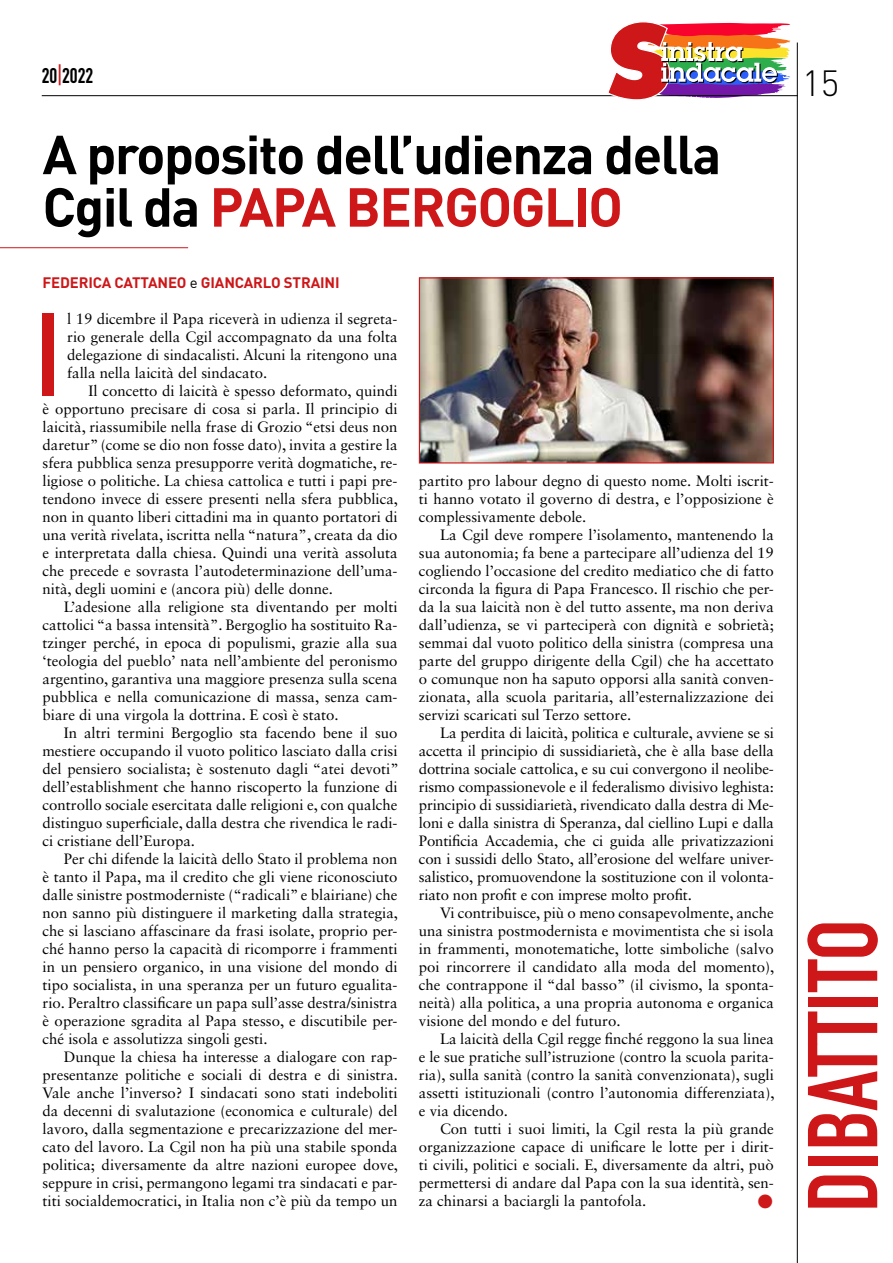
<style>
.page{position:relative;width:893px;height:1263px;background:#fff}
.page>*{position:absolute;margin:0;border:0;box-sizing:border-box;transform-origin:0 0}
.t1{font:116.1px "DIN Engschrift Std";color:#cd1719}
.t2{font:97.35px "DIN Engschrift Std";letter-spacing:-.005em;color:#cd1719}
.t3{font:700 54px/52.5px "DIN";letter-spacing:-.03em;color:#000}
.t4{font:300 36px "DIN";color:#000}
.t5{font:21px "DIN Engschrift Std";color:#000}
.t6{font:15px/18px "Sabon LT Std";color:#000;text-align:justify}
.t7{font:700 15px "DIN";letter-spacing:-.01em;color:#cd1719}
.t8{font:15px "Zapf Dingbats IT Cby BT";color:#cd1719}
.s1{color:#cd1719}
.s2{font-weight:400;color:#000}
</style>
<div class="page">
<hr style="left:42px;top:95px;width:756px;height:1px;background:#000">
<hr style="left:797px;top:43px;width:1px;height:1220px;background:#000">
<svg style="left:606px;top:22px;width:185px;height:78px"></svg>
<hr style="left:0;top:247px;width:188px;height:1px;background:#cd1719">
<img style="left:421px;top:279px;width:351px;height:182px">
<div style="left:419px;top:277px;width:355px;height:186px;border:1px solid #cd1719"></div>
<h3 class="t5" style="left:42px;top:63px;width:53px">20<span class="s1">|</span>2022</h3>
<h3 class="t4" style="left:802px;top:61px;width:39px">15</h3>
<h3 class="t3" style="left:43px;top:126px;width:680px">A proposito dell’udienza della<br>Cgil da <span class="s1">PAPA BERGOGLIO</span></h3>
<p class="t7" style="left:43px;top:273px;width:299px">FEDERICA CATTANEO <span class="s2">e</span> GIANCARLO STRAINI</p>
<h1 class="t1" style="left:37px;top:287px;width:25px">I</h1>
<p class="t6" style="left:67px;top:310px;width:332px">l 19 dicembre il Papa riceverà in udienza il segreta&shy;rio generale della Cgil accompagnato da una folta delegazione di sindacalisti. Alcuni la ritengono una falla nella laicità del sindacato.</p>
<p class="t6" style="left:43px;top:382px;width:357px;text-indent:46px">Il concetto di laicità è spesso deformato, quindi è opportuno precisare di cosa si parla. Il principio di laicità, riassumibile nella frase di Grozio “etsi deus non daretur” (come se dio non fosse dato), invita a gestire la sfera pubblica senza presupporre verità dogmatiche, re&shy;ligiose o politiche. La chiesa cattolica e tutti i papi pre&shy;tendono invece di essere presenti nella sfera pubblica, non in quanto liberi cittadini ma in quanto portatori di una verità rivelata, iscritta nella “natura”, creata da dio e interpretata dalla chiesa. Quindi una verità assoluta che precede e sovrasta l’autodeterminazione dell’uma&shy;nità, degli uomini e (ancora più) delle donne.</p>
<p class="t6" style="left:43px;top:598px;width:357px;text-indent:21px">L’adesione alla religione sta diventando per molti cattolici “a bassa intensità”. Bergoglio ha sostituito Ra&shy;tzinger perché, in epoca di populismi, grazie alla sua ‘teologia del pueblo’ nata nell’ambiente del peronismo argentino, garantiva una maggiore presenza sulla scena pubblica e nella comunicazione di massa, senza cam&shy;biare di una virgola la dottrina. E così è stato.</p>
<p class="t6" style="left:43px;top:724px;width:358px;text-indent:21px">In altri termini Bergoglio sta facendo bene il suo mestiere occupando il vuoto politico lasciato dalla crisi del pensiero socialista; è sostenuto dagli “atei devoti” dell’establishment che hanno riscoperto la funzione di controllo sociale esercitata dalle religioni e, con qualche distinguo superficiale, dalla destra che rivendica le radi&shy;ci cristiane dell’Europa.</p>
<p class="t6" style="left:43px;top:850px;width:357px;text-indent:21px">Per chi difende la laicità dello Stato il problema non è tanto il Papa, ma il credito che gli viene riconosciuto dalle sinistre postmoderniste (“radicali” e blairiane) che non sanno più distinguere il marketing dalla strategia, che si lasciano affascinare da frasi isolate, proprio per&shy;ché hanno perso la capacità di ricomporre i frammenti in un pensiero organico, in una visione del mondo di tipo socialista, in una speranza per un futuro egualita&shy;rio. Peraltro classificare un papa sull’asse destra/sinistra è operazione sgradita al Papa stesso, e discutibile per&shy;ché isola e assolutizza singoli gesti.</p>
<p class="t6" style="left:43px;top:1048px;width:357px;text-indent:21px">Dunque la chiesa ha interesse a dialogare con rap&shy;presentanze politiche e sociali di destra e di sinistra.<br>Vale anche l’inverso? I sindacati sono stati indeboliti da decenni di svalutazione (economica e culturale) del lavoro, dalla segmentazione e precarizzazione del mer&shy;cato del lavoro. La Cgil non ha più una stabile sponda politica; diversamente da altre nazioni europee dove, seppure in crisi, permangono legami tra sindacati e par&shy;titi socialdemocratici, in Italia non c’è più da tempo un</p>
<p class="t6" style="left:419px;top:472px;width:357px">partito pro labour degno di questo nome. Molti iscrit&shy;ti hanno votato il governo di destra, e l’opposizione è complessivamente debole.</p>
<p class="t6" style="left:419px;top:526px;width:357px;text-indent:21px">La Cgil deve rompere l’isolamento, mantenendo la sua autonomia; fa bene a partecipare all’udienza del 19 cogliendo l’occasione del credito mediatico che di fatto circonda la figura di Papa Francesco. Il rischio che per&shy;da la sua laicità non è del tutto assente, ma non deriva dall’udienza, se vi parteciperà con dignità e sobrietà; semmai dal vuoto politico della sinistra (compresa una parte del gruppo dirigente della Cgil) che ha accettato o comunque non ha saputo opporsi alla sanità conven&shy;zionata, alla scuola paritaria, all’esternalizzazione dei servizi scaricati sul Terzo settore.</p>
<p class="t6" style="left:419px;top:724px;width:357px;text-indent:21px">La perdita di laicità, politica e culturale, avviene se si accetta il principio di sussidiarietà, che è alla base della dottrina sociale cattolica, e su cui convergono il neolibe&shy;rismo compassionevole e il federalismo divisivo leghista: principio di sussidiarietà, rivendicato dalla destra di Me&shy;loni e dalla sinistra di Speranza, dal ciellino Lupi e dalla Pontificia Accademia, che ci guida alle privatizzazioni con i sussidi dello Stato, all’erosione del welfare univer&shy;salistico, promuovendone la sostituzione con il volonta&shy;riato non profit e con imprese molto profit.</p>
<p class="t6" style="left:419px;top:904px;width:357px;text-indent:21px">Vi contribuisce, più o meno consapevolmente, anche una sinistra postmodernista e movimentista che si isola in frammenti, monotematiche, lotte simboliche (salvo poi rincorrere il candidato alla moda del momento), che contrappone il “dal basso” (il civismo, la sponta&shy;neità) alla politica, a una propria autonoma e organica visione del mondo e del futuro.</p>
<p class="t6" style="left:419px;top:1030px;width:357px;text-indent:21px">La laicità della Cgil regge finché reggono la sua linea e le sue pratiche sull’istruzione (contro la scuola parita&shy;ria), sulla sanità (contro la sanità convenzionata), sugli assetti istituzionali (contro l’autonomia differenziata), e via dicendo.</p>
<p class="t6" style="left:419px;top:1120px;width:357px;text-indent:21px">Con tutti i suoi limiti, la Cgil resta la più grande organizzazione capace di unificare le lotte per i dirit&shy;ti civili, politici e sociali. E, diversamente da altri, può permettersi di andare dal Papa con la sua identità, sen&shy;za chinarsi a baciargli la pantofola.</p>
<p class="t8" style="left:758px;top:1194px;width:16px">●</p>
<h2 class="t2" style="left:786px;top:1212px;width:294px;rotate:-90deg">DIBATTITO</h2>
</div>
